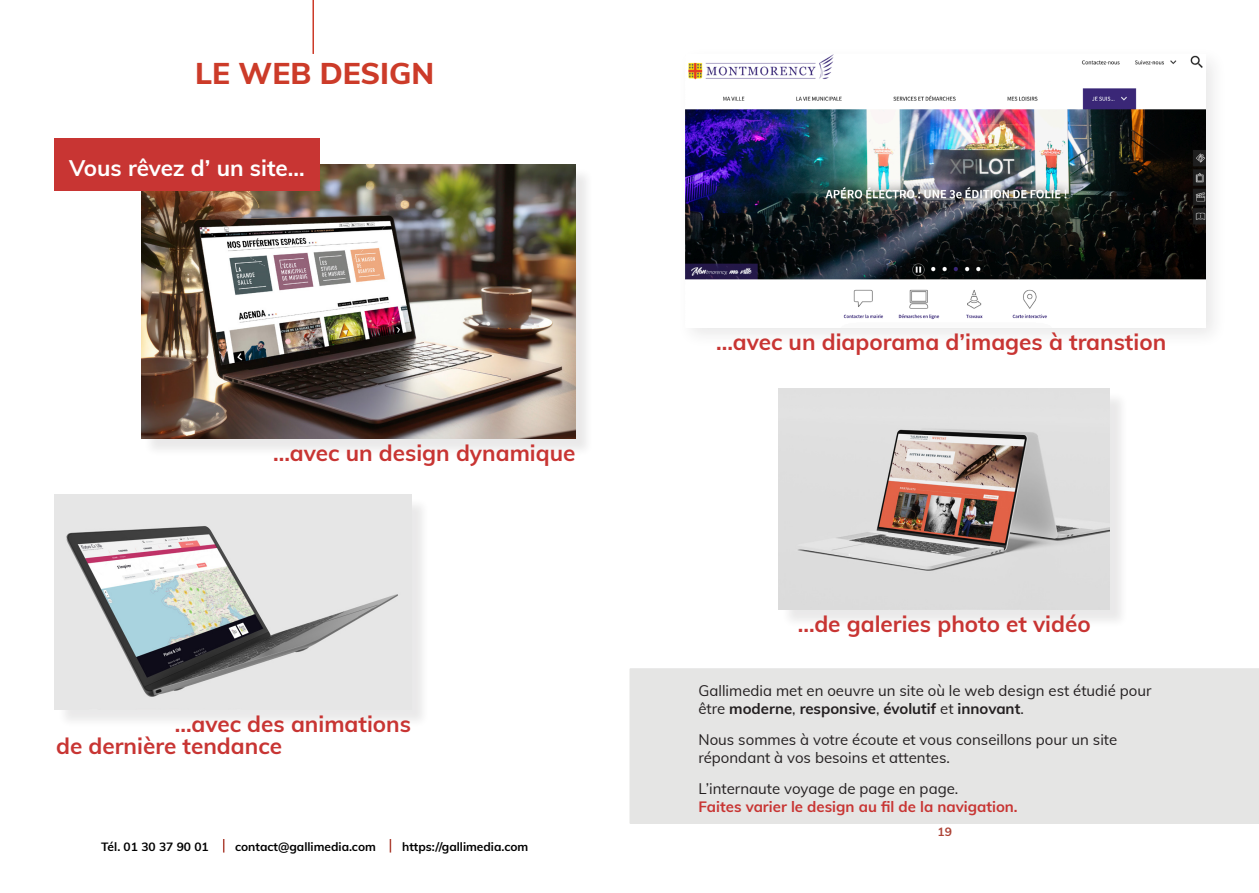
<style>
.page{position:relative;width:1259px;height:893px;background:#fff}
.page>*{position:absolute;margin:0;border:0;box-sizing:border-box;transform-origin:0 0}
.t1{font:800 30px "Muli";color:#cc3b29}
.t2{font:700 22.5px "Muli";color:#c83533}
.t3{font:700 22.5px "Muli";color:#fff}
.t4{font:15px/18px "Muli";color:#231f20}
.t5{font:700 15px/18px "Muli";color:#c83533}
.t6{font:700 12px "Muli";color:#000}
.t7{font:700 12px "Muli";color:#ad4336}
.s1{font-weight:700}
.s2{font-weight:400;color:#231f20}
</style>
<div class="page">
<div style="left:629px;top:668px;width:630px;height:156px;background:#e5e5e4"></div>
<div style="left:57px;top:497px;width:372px;height:231px;background:#231f20;opacity:.1"></div>
<img style="left:55px;top:495px;width:356px;height:214px">
<div style="left:143px;top:167px;width:451px;height:291px;background:#231f20;opacity:.1"></div>
<img style="left:141px;top:165px;width:434px;height:274px">
<div style="left:54px;top:138px;width:266px;height:53px;background:#c83533"></div>
<svg style="left:223px;top:839px;width:1px;height:13px"></svg>
<svg style="left:390px;top:839px;width:1px;height:13px"></svg>
<hr style="left:312px;top:0;width:2px;height:54px;background:#cc3b29">
<div style="left:781px;top:391px;width:347px;height:237px;background:#231f20;opacity:.1"></div>
<img style="left:778px;top:388px;width:332px;height:221px">
<div style="left:676px;top:45px;width:551px;height:304px;background:#231f20;opacity:.1"></div>
<img style="left:685px;top:54px;width:520px;height:273px">
<p class="t1" style="left:195px;top:51px;width:241px">LE WEB DESIGN</p>
<p class="t3" style="left:69px;top:152px;width:237px">Vous rêvez d’ un site…</p>
<p class="t2" style="left:273px;top:437px;width:304px">...avec un design dynamique</p>
<p class="t2" style="left:175px;top:707px;width:238px">...avec des animations</p>
<p class="t2" style="left:56px;top:730px;width:227px">de dernière tendance</p>
<p class="t6" style="left:101px;top:838px;width:109px">Tél. 01 30 37 90 01</p>
<p class="t6" style="left:235px;top:838px;width:142px">contact@gallimedia.com</p>
<p class="t6" style="left:402px;top:838px;width:128px">https://gallimedia.com</p>
<p class="t2" style="left:716px;top:325px;width:451px">...avec un diaporama d’images à transtion</p>
<p class="t2" style="left:797px;top:607px;width:294px">...de galeries photo et vidéo</p>
<p class="t4" style="left:698px;top:681px;width:454px">Gallimedia met en oeuvre un site où le web design est étudié pour être <span class="s1">moderne</span>, <span class="s1">responsive</span>, <span class="s1">évolutif</span> et <span class="s1">innovant</span>.</p>
<p class="t4" style="left:698px;top:730px;width:420px">Nous sommes à votre écoute et vous conseillons pour un site répondant à vos besoins et attentes.</p>
<p class="t5" style="left:698px;top:779px;width:321px"><span class="s2">L’internaute voyage de page en page.<br></span>Faites varier le design au fil de la navigation.</p>
<p class="t7" style="left:937px;top:823px;width:16px">19</p>
</div>
